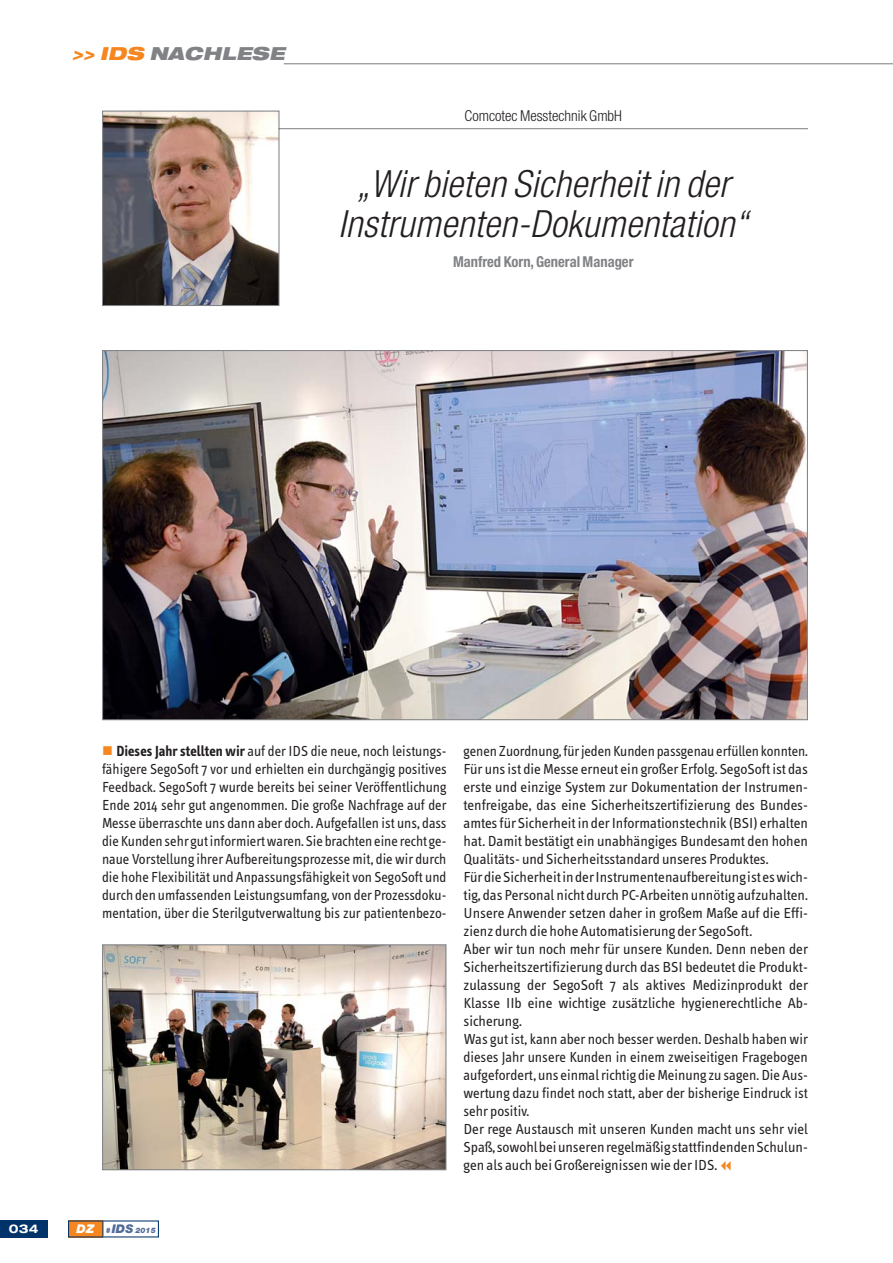
<style>
.page{position:relative;width:893px;height:1263px;background:#fff}
.page>*{position:absolute;margin:0;border:0;box-sizing:border-box;transform-origin:0 0}
.t1{font:italic 300 condensed 37.5px/40.5px "Helvetica Neue";color:#231f20;text-align:center}
.t2{font:italic 900 expanded 18px "Helvetica Neue";color:#808285}
.t3{font:15px/18px "Info Text";color:#231f20;text-align:justify}
.t4{font:700 condensed 15px "Helvetica Neue";color:#808285}
.t5{font:300 condensed 15px "Helvetica Neue";color:#231f20}
.t6{font:700 expanded 12px "Helvetica Neue";color:#fff}
.t7{font:italic 900 7.5px "Helvetica Neue";color:#516b98}
.s1{color:#f6861f}
.s2{font-weight:700}
.s3{font-size:12px;color:#fff}
.s4{font-size:12px}
</style>
<div class="page">
<div style="left:68px;top:1220px;width:35px;height:17px;background:#f6861f"></div>
<div style="left:0;top:1220px;width:48px;height:17px;background:#003369"></div>
<svg style="left:102px;top:1221px;width:1px;height:16px"></svg>
<hr style="left:284px;top:63px;width:609px;height:1px;background:#808285">
<img style="left:104px;top:352px;width:702px;height:366px">
<img style="left:104px;top:946px;width:340px;height:222px">
<div style="left:102px;top:944px;width:344px;height:226px;border:1px solid #808285"></div>
<svg style="left:102px;top:110px;width:706px;height:196px"></svg>
<p class="t2" style="left:72px;top:45px;width:218px"><span class="s1">&gt;&gt; IDS</span> NACHLESE</p>
<p class="t5" style="left:465px;top:110px;width:159px">Comcotec Messtechnik GmbH</p>
<h1 class="t1" style="left:338px;top:167px;width:418px">„Wirbieten Sicherheitin der<br>Instrumenten-Dokumentation“</h1>
<p class="t4" style="left:453px;top:257px;width:182px">Manfred Korn, General Manager</p>
<p class="t3" style="left:102px;top:743px;width:346px"><span class="s1">■</span> <span class="s2">Dieses Jahr stellten wir</span> auf der IDS die neue, noch leistungs - fähigere SegoSoft 7 vor und erhielten ein durchgängig positives Feedback. SegoSoft 7 wurde bereits bei seiner Veröffentlichung Ende 2014 sehr gut angenommen. Die große Nachfrage auf der Messe überraschte uns dann aber doch. Aufgefallen ist uns, dass die Kunden sehr gut informiert waren. Sie brachten eine recht ge&shy;naue Vorstellung ihrer Aufbereitungsprozesse mit, die wir durch die hohe Flexibilität und Anpassungsfähigkeit von SegoSoft und durch den umfassenden Leistungsumfang, von der Prozessdoku&shy;mentation, über die Sterilgutverwaltung bis zur patientenbezo-</p>
<p class="t3" style="left:463px;top:743px;width:346px;text-align:left">genen Zuordnung, für jeden Kunden passgenau erfüllen konnten.<br>Für uns ist die Messe erneut ein großer Erfolg. SegoSoft ist das erste und einzige System zur Dokumentation der Instrumen&shy;tenfreigabe, das eine Sicherheitszertifizierung des Bundes - amtes für Sicherheit in der Informationstechnik (BSI) erhalten hat. Damit bestätigt ein unabhängiges Bundesamt den hohen Qualitäts- und Sicherheitsstandard unseres Produktes.<br>Für die Sicherheit in der Instrumentenaufbereitung ist es wich&shy;tig, das Personal nicht durch PC-Arbeiten unnötig aufzuhalten.<br>Unsere Anwender setzen daher in großem Maße auf die Effi&shy;zienz durch die hohe Automatisierung der SegoSoft.<br>Aber wir tun noch mehr für unsere Kunden. Denn neben der Sicherheitszertifizierung durch das BSI bedeutet die Produkt&shy;zulassung der SegoSoft 7 als aktives Medizinprodukt der Klasse IIb eine wichtige zusätzliche hygienerechtliche Ab&shy;sicherung.<br>Was gut ist, kann aber noch besser werden. Deshalb haben wir dieses Jahr unsere Kunden in einem zweiseitigen Fragebogen aufgefordert, uns einmal richtig die Meinung zu sagen. Die Aus&shy;wertung dazu findet noch statt, aber der bisherige Eindruck ist sehr positiv.<br>Der rege Austausch mit unseren Kunden macht uns sehr viel Spaß, sowohl bei unseren regelmäßig stattfindenden Schulun&shy;gen als auch bei Großereignissen wie der IDS.</p>
<p class="t6" style="left:9px;top:1224px;width:31px">034</p>
<p class="t7" style="left:77px;top:1227px;width:81px"><span class="s3">DZ</span> #<span class="s4">IDS</span> 2015</p>
</div>
